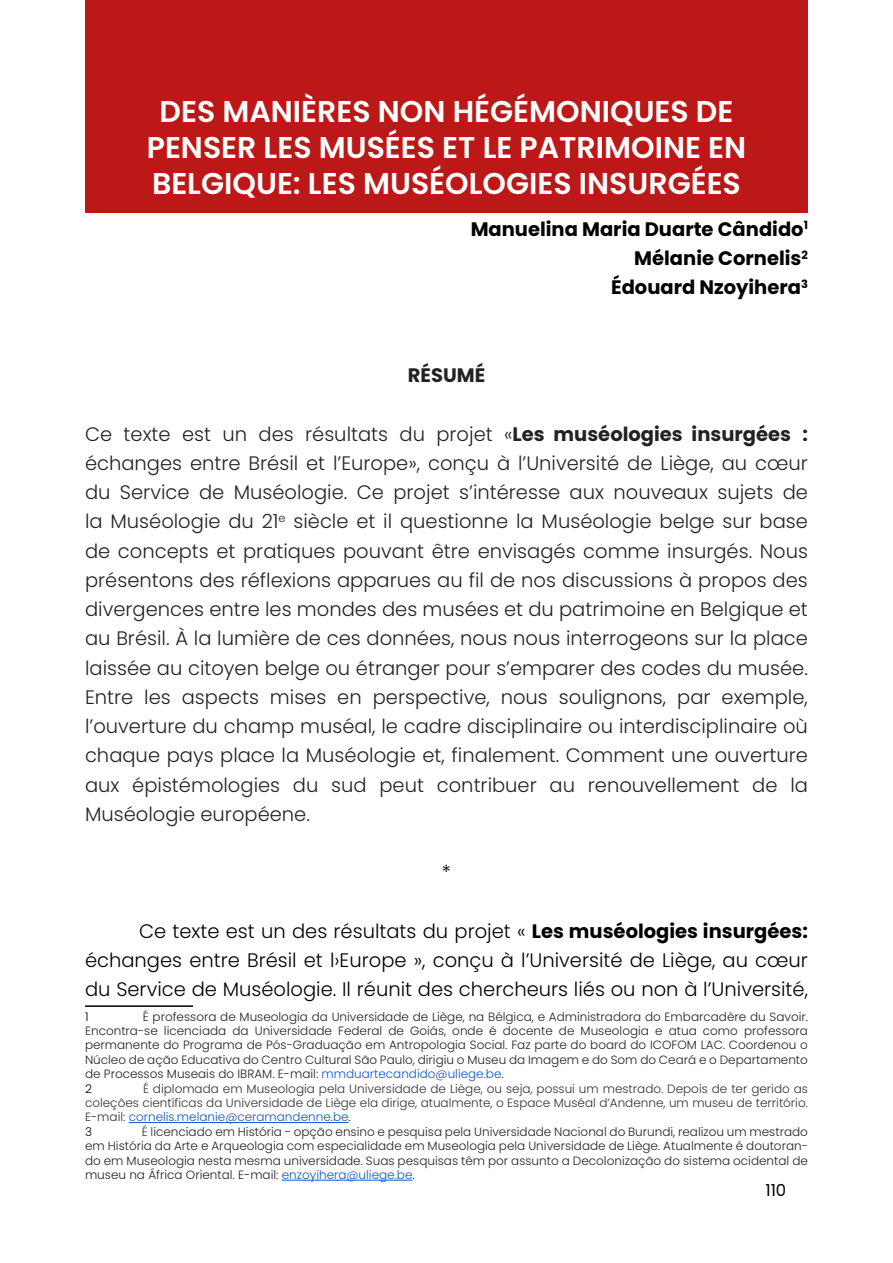
<style>
.page{position:relative;width:893px;height:1263px;background:#fff}
.page>*{position:absolute;margin:0;border:0;box-sizing:border-box;transform-origin:0 0}
.t1{font:600 30px/36px "Poppins";color:#fff;text-align:center}
.t2{font:300 19.5px/29.2px "Poppins";color:#222;text-align:justify}
.t3{font:300 19.5px/29.2px "Poppins";color:#000;text-align:justify}
.t4{font:700 19.5px/29.2px "Poppins";color:#000;text-align:right}
.t5{font:700 19.5px "Poppins";color:#222}
.t6{font:16.5px "Poppins";color:#000}
.t7{font:300 12px/14.4px "Poppins";color:#222}
.t8{font:300 12px/14.4px "Poppins";color:#333}
.t9{font:300 12px "Poppins";color:#000}
.s1{font-weight:700}
.s2{color:#15c}
.s3{color:#000}
.s4{color:#333}
</style>
<div class="page">
<div style="left:85px;top:0;width:723px;height:213px;background:#bb1817"></div>
<hr style="left:85px;top:1005px;width:108px;height:2px;background:#000">
<hr style="left:129px;top:1122px;width:220px;height:1px;background:#15c">
<hr style="left:282px;top:1180px;width:130px;height:1px;background:#15c">
<h1 class="t1" style="left:147px;top:94px;width:601px">DES MANIÈRES NON HÉGÉMONIQUES DE<br>PENSER LES MUSÉES ET LE PATRIMOINE EN<br>BELGIQUE: LES MUSÉOLOGIES INSURGÉES</h1>
<p class="t4" style="left:471px;top:214px;width:339px">Manuelina Maria Duarte Cândido<sup>1<br></sup>Mélanie Cornelis<sup>2<br></sup>Édouard Nzoyihera<sup>3</sup></p>
<p class="t5" style="left:408px;top:364px;width:79px">RÉSUMÉ</p>
<p class="t2" style="left:85px;top:419px;width:724px">Ce texte est un des résultats du projet «<span class="s1">Les muséologies insurgées : </span>échanges entre Brésil et l’Europe», conçu à l’Université de Liège, au cœur du Service de Muséologie. Ce projet s’intéresse aux nouveaux sujets de la Muséologie du 21<sup>e</sup> siècle et il questionne la Muséologie belge sur base de concepts et pratiques pouvant être envisagés comme insurgés. Nous présentons des réflexions apparues au fil de nos discussions à propos des divergences entre les mondes des musées et du patrimoine en Belgique et au Brésil. À la lumière de ces données, nous nous interrogeons sur la place laissée au citoyen belge ou étranger pour s’emparer des codes du musée.<br>Entre les aspects mises en perspective, nous soulignons, par exemple, l’ouverture du champ muséal, le cadre disciplinaire ou interdisciplinaire où chaque pays place la Muséologie et, finalement. Comment une ouverture aux épistémologies du sud peut contribuer au renouvellement de la Muséologie européene.</p>
<p class="t3" style="left:442px;top:858px;width:11px">*</p>
<p class="t3" style="left:85px;top:916px;width:724px;text-indent:54px">Ce texte est un des résultats du projet « <span class="s1">Les muséologies insurgées: </span>échanges entre Brésil et l›Europe », conçu à l’Université de Liège, au cœur du Service de Muséologie. Il réunit des chercheurs liés ou non à l’Université,</p>
<p class="t9" style="left:85px;top:1009px;width:5px">1</p>
<p class="t7" style="left:85px;top:1009px;width:724px;text-indent:58px">É professora de Museologia da Universidade de Liège, na Bélgica, e Administradora do Embarcadère du Savoir.<br>Encontra-se licenciada da Universidade Federal de Goiás, onde é docente de Museologia e atua como professora permanente do Programa de Pós-Graduação em Antropologia Social. Faz parte do board do ICOFOM LAC. Coordenou o Núcleo de ação Educativa do Centro Cultural São Paulo, dirigiu o Museu da Imagem e do Som do Ceará e o Departamento de Processos Museais do IBRAM. E-mail: <span class="s2">mmduartecandido@uliege.be</span>.<br><span class="s3">2</span></p>
<p class="t8" style="left:85px;top:1081px;width:724px;text-indent:58px">É diplomada em Museologia pela Universidade de Liège, ou seja, possui um mestrado. Depois de ter gerido as coleções científicas da Universidade de Liège ela dirige, atualmente, o Espace Muséal d’Andenne, um museu de território.<br>E-mail: <span class="s2">cornelis.melanie@ceramandenne.be</span><span class="s3">.<br>3</span></p>
<p class="t7" style="left:85px;top:1124px;width:724px;text-align:justify;text-indent:57px"><span class="s4">É l</span>icenciado em História - opção ensino e pesquisa pela Universidade Nacional do Burundi, realizou um mestrado em História da Arte e Arqueologia com especialidade em Museologia pela Universidade de Liège. Atualmente é doutoran&shy;do em Museologia nesta mesma universidade. Suas pesquisas têm por assunto a Decolonização do sistema ocidental de museu na África Oriental. E-mail: <span class="s2">enzoyihera@uliege.be</span>.</p>
<p class="t6" style="left:765px;top:1181px;width:22px">110</p>
</div>
